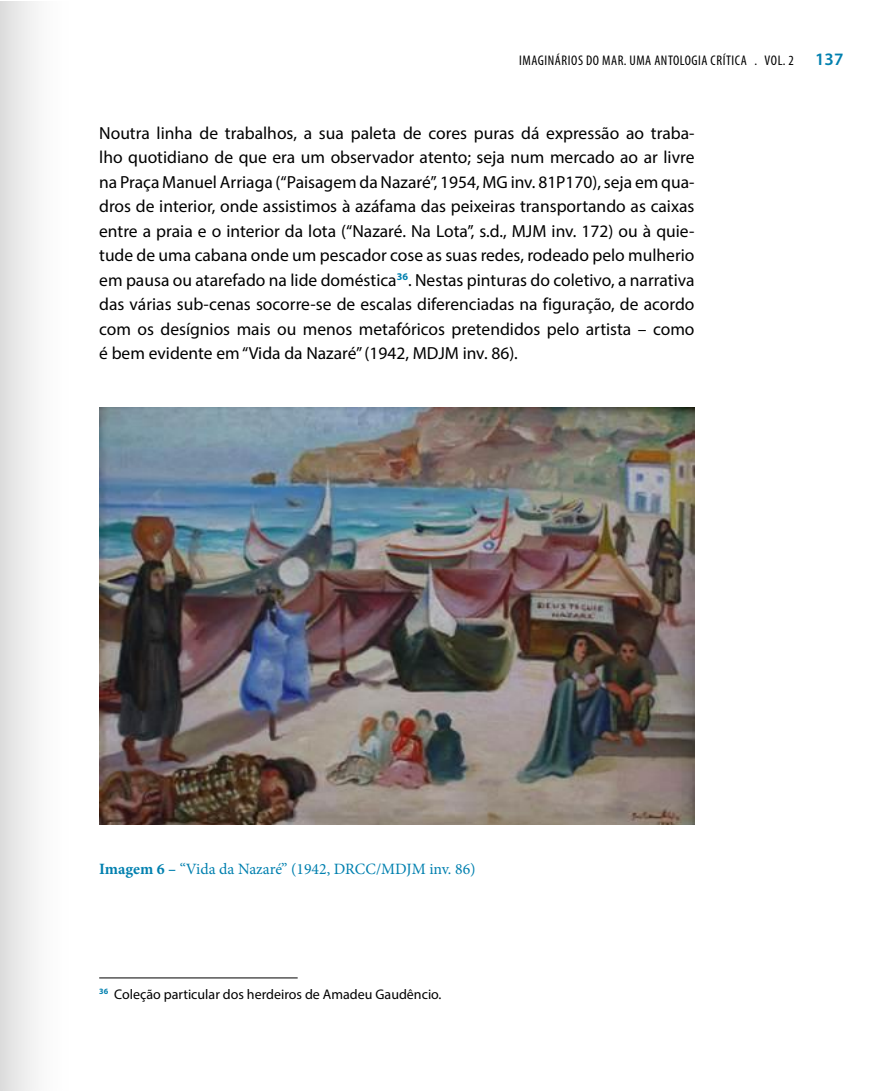
<style>
.page{position:relative;width:893px;height:1092px;background:#fff}
.page>*{position:absolute;margin:0;border:0;box-sizing:border-box;transform-origin:0 0}
.t1{font:17.5px/24.5px "Myriad Pro";color:#000;text-align:justify}
.t2{font:15.75px "Minion Pro";color:#0080af}
.t3{font:14px "Myriad Pro";color:#000}
.t4{font:condensed 14px "Myriad Pro";letter-spacing:.04em;color:#000}
.s1{font-weight:600;font-stretch:normal;font-size:17.5px;color:#0080af}
.s2{font-weight:700}
</style>
<div class="page">
<div style="left:0;top:1px;width:74px;height:1089px;background:linear-gradient(to right,#e1e1e1,#fff)"></div>
<img style="left:99px;top:407px;width:595px;height:417px">
<hr style="left:99px;top:977px;width:199px;height:1px;background:#000">
<p class="t4" style="left:519px;top:51px;width:326px">IMAGINÁRIOS DO MAR. UMA ANTOLOGIA CRÍTICA . VOL. 2 <span class="s1">137</span></p>
<p class="t1" style="left:99px;top:120px;width:597px">Noutra linha de trabalhos, a sua paleta de cores puras dá expressão ao traba&shy;lho quotidiano de que era um observador atento; seja num mercado ao ar livre na Praça Manuel Arriaga (“Paisagem da Nazaré”, 1954, MG inv. 81P170), seja em qua&shy;dros de interior, onde assistimos à azáfama das peixeiras transportando as caixas entre a praia e o interior da lota (“Nazaré. Na Lota”, s.d., MJM inv. 172) ou à quie&shy;tude de uma cabana onde um pescador cose as suas redes, rodeado pelo mulherio em pausa ou atarefado na lide doméstica<sup>36</sup>. Nestas pinturas do coletivo, a narrativa das várias sub-cenas socorre-se de escalas diferenciadas na figuração, de acordo com os desígnios mais ou menos metafóricos pretendidos pelo artista – como é bem evidente em “Vida da Nazaré” (1942, MDJM inv. 86).</p>
<p class="t2" style="left:99px;top:858px;width:378px"><span class="s2">Imagem 6 –</span> “Vida da Nazaré” (1942, DRCC/MDJM inv. 86)</p>
<p class="t3" style="left:99px;top:985px;width:344px"><sup>36</sup> Coleção particular dos herdeiros de Amadeu Gaudêncio.</p>
</div>
